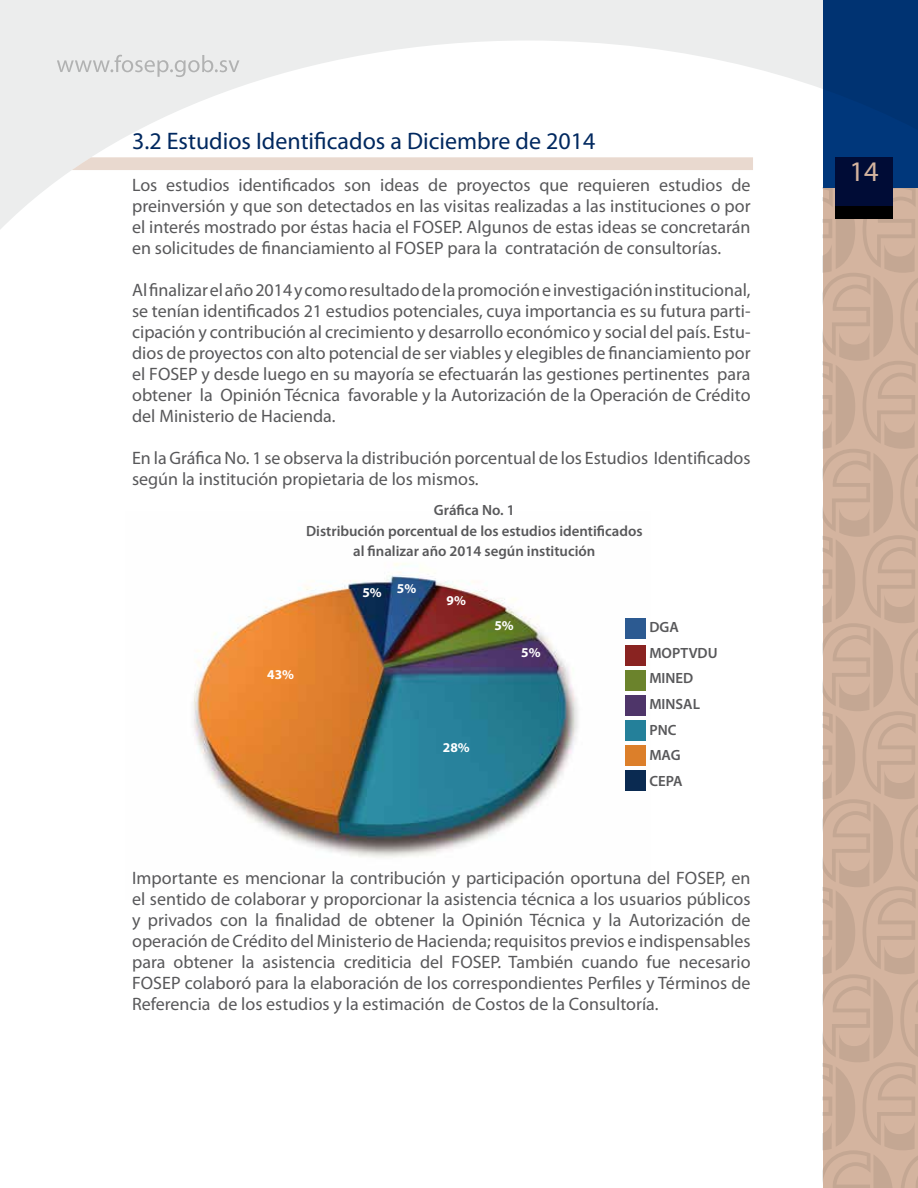
<style>
.page{position:relative;width:918px;height:1188px;background:#fff}
.page>*{position:absolute;margin:0;border:0;box-sizing:border-box;transform-origin:0 0}
.t1{font:28.5px "Myriad Pro";color:#d4b49f}
.t2{font:24px "Myriad Pro";color:#00285f}
.t3{font:18px/21px "Myriad Pro";color:#58585a;text-align:justify}
.t4{font:600 14.85px/25.7px "Myriad Pro";color:#58585a;text-align:center}
.t5{font:700 13.5px "Myriad Pro";color:#fff}
</style>
<div class="page">
<svg style="left:823px;top:230px;width:95px;height:958px;background:#ceaf9a"></svg>
<svg style="left:0;top:0;width:918px;height:230px"></svg>
<svg style="left:57px;top:55px;width:182px;height:22px;background:#dfe0e0"></svg>
<img style="left:193px;top:563px;width:453px;height:295px">
<div style="left:625px;top:618px;width:20px;height:20px;background:#2c5a91"></div>
<div style="left:625px;top:645px;width:20px;height:21px;background:#892321"></div>
<div style="left:625px;top:670px;width:20px;height:21px;background:#6b832c"></div>
<div style="left:625px;top:696px;width:20px;height:20px;background:#4e3569"></div>
<div style="left:625px;top:721px;width:20px;height:20px;background:#24809a"></div>
<div style="left:625px;top:746px;width:20px;height:20px;background:#dc7f2a"></div>
<div style="left:625px;top:771px;width:20px;height:20px;background:#0a2a51"></div>
<svg style="left:72px;top:157px;width:681px;height:13px;background:#e9dad0"></svg>
<h2 class="t2" style="left:132px;top:126px;width:465px">3.2 Estudios Identificados a Diciembre de 2014</h2>
<p class="t3" style="left:132px;top:174px;width:620px">Los estudios identificados son ideas de proyectos que requieren estudios de preinversión y que son detectados en las visitas realizadas a las instituciones o por el interés mostrado por éstas hacia el FOSEP. Algunos de estas ideas se concretarán en solicitudes de financiamiento al FOSEP para la contratación de consultorías.</p>
<p class="t3" style="left:132px;top:279px;width:620px">Al finalizar el año 2014 y como resultado de la promoción e investigación institucional, se tenían identificados 21 estudios potenciales, cuya importancia es su futura parti&shy;cipación y contribución al crecimiento y desarrollo económico y social del país. Estu&shy;dios de proyectos con alto potencial de ser viables y elegibles de financiamiento por el FOSEP y desde luego en su mayoría se efectuarán las gestiones pertinentes para obtener la Opinión Técnica favorable y la Autorización de la Operación de Crédito del Ministerio de Hacienda.</p>
<p class="t3" style="left:132px;top:447px;width:620px">En la Gráfica No. 1 se observa la distribución porcentual de los Estudios Identificados según la institución propietaria de los mismos.</p>
<p class="t4" style="left:306px;top:500px;width:338px;line-height:20.2px">Gráfica No. 1<br>Distribución porcentual de los estudios identificados al finalizar año 2014 según institución</p>
<p class="t5" style="left:267px;top:665px;width:28px">43%</p>
<p class="t5" style="left:362px;top:584px;width:21px">5%</p>
<p class="t5" style="left:397px;top:580px;width:21px">5%</p>
<p class="t5" style="left:447px;top:592px;width:21px">9%</p>
<p class="t5" style="left:494px;top:616px;width:21px">5%</p>
<p class="t5" style="left:521px;top:644px;width:21px">5%</p>
<p class="t5" style="left:443px;top:739px;width:28px">28%</p>
<p class="t4" style="left:649px;top:614px;width:70px;text-align:left">DGA<br>MOPTVDU<br>MINED<br>MINSAL<br>PNC<br>MAG<br>CEPA</p>
<p class="t3" style="left:132px;top:867px;width:620px">Importante es mencionar la contribución y participación oportuna del FOSEP, en el sentido de colaborar y proporcionar la asistencia técnica a los usuarios públicos y privados con la finalidad de obtener la Opinión Técnica y la Autorización de operación de Crédito del Ministerio de Hacienda; requisitos previos e indispensables para obtener la asistencia crediticia del FOSEP. También cuando fue necesario FOSEP colaboró para la elaboración de los correspondientes Perfiles y Términos de Referencia de los estudios y la estimación de Costos de la Consultoría.</p>
<h1 class="t1" style="left:849px;top:154px;width:31px">14</h1>
</div>
